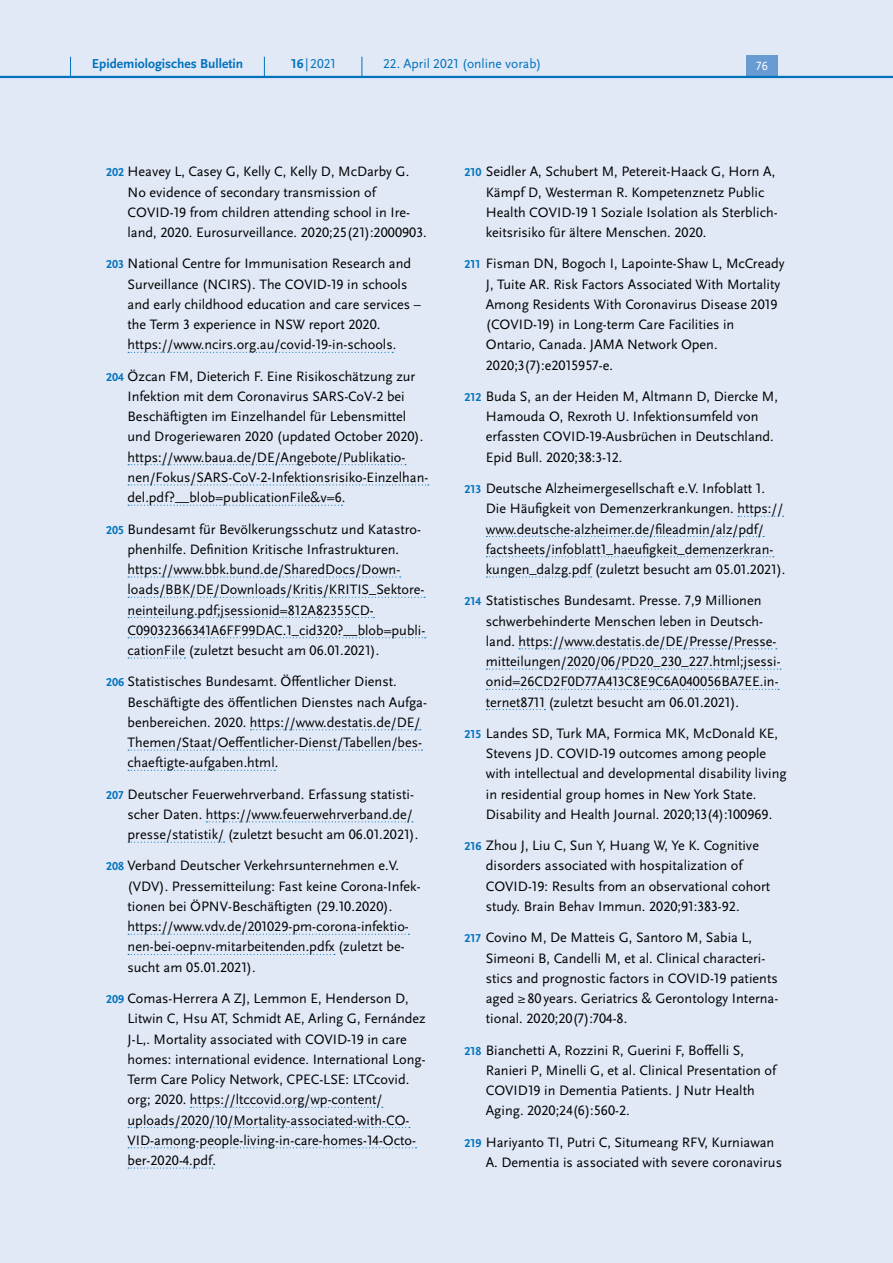
<style>
.page{position:relative;width:893px;height:1263px;background:#fff}
.page>*{position:absolute;margin:0;border:0;box-sizing:border-box;transform-origin:0 0}
.t1{font:14.25px/20.2px "Scala Sans Pro";color:#000}
.t2{font:13.5px "Scala Sans Pro";color:#0072bc}
.t3{font:700 13.5px "Scala Sans Pro";color:#0072bc}
.t4{font:12.45px "Scala Sans Pro";color:#fff}
.s1{font-weight:700}
.s2{font-weight:700;font-size:12px;color:#0072bc}
</style>
<div class="page">
<div style="left:0;top:78px;width:893px;height:1185px;background:#e1e8f6"></div>
<svg style="left:128px;top:352px;width:265px;height:1px"></svg>
<svg style="left:128px;top:464px;width:278px;height:1px"></svg>
<svg style="left:128px;top:484px;width:301px;height:1px"></svg>
<svg style="left:128px;top:505px;width:214px;height:1px"></svg>
<svg style="left:128px;top:576px;width:273px;height:1px"></svg>
<svg style="left:128px;top:597px;width:297px;height:1px"></svg>
<svg style="left:128px;top:617px;width:246px;height:1px"></svg>
<svg style="left:128px;top:637px;width:298px;height:1px"></svg>
<svg style="left:128px;top:657px;width:57px;height:1px"></svg>
<svg style="left:250px;top:729px;width:171px;height:1px"></svg>
<svg style="left:128px;top:749px;width:294px;height:2px"></svg>
<svg style="left:128px;top:770px;width:147px;height:1px"></svg>
<svg style="left:206px;top:821px;width:207px;height:1px"></svg>
<svg style="left:128px;top:842px;width:97px;height:1px"></svg>
<svg style="left:128px;top:934px;width:281px;height:1px"></svg>
<svg style="left:128px;top:954px;width:207px;height:1px"></svg>
<svg style="left:190px;top:1107px;width:193px;height:1px"></svg>
<svg style="left:128px;top:1127px;width:282px;height:1px"></svg>
<svg style="left:128px;top:1147px;width:289px;height:1px"></svg>
<svg style="left:128px;top:1167px;width:85px;height:1px"></svg>
<svg style="left:738px;top:516px;width:46px;height:1px"></svg>
<svg style="left:486px;top:536px;width:278px;height:1px"></svg>
<svg style="left:486px;top:556px;width:288px;height:1px"></svg>
<svg style="left:486px;top:576px;width:106px;height:1px"></svg>
<svg style="left:519px;top:648px;width:258px;height:1px"></svg>
<svg style="left:486px;top:668px;width:295px;height:2px"></svg>
<svg style="left:486px;top:689px;width:293px;height:1px"></svg>
<svg style="left:486px;top:709px;width:59px;height:1px"></svg>
<div style="left:0;top:0;width:893px;height:77px;background:#e1e8f6"></div>
<div style="left:746px;top:55px;width:32px;height:21px;background:#679bd2"></div>
<hr style="left:0;top:76px;width:893px;height:2px;background:#0072bc">
<svg style="left:70px;top:57px;width:1px;height:19px"></svg>
<svg style="left:264px;top:57px;width:1px;height:19px"></svg>
<svg style="left:362px;top:57px;width:1px;height:19px"></svg>
<p class="t3" style="left:92px;top:55px;width:153px">Epidemiologisches Bulletin</p>
<p class="t2" style="left:291px;top:55px;width:46px"><span class="s1">16</span>|2021</p>
<p class="t2" style="left:383px;top:55px;width:160px">22. April 2021 (online vorab)</p>
<p class="t4" style="left:756px;top:59px;width:13px">76</p>
<p class="t1" style="left:128px;top:161px;width:301px;text-indent:-21px"><span class="s2">202</span> Heavey L, Casey G, Kelly C, Kelly D, McDarby G.<br>No evidence of secondary transmission of COVID-19 from children attending school in Ire&shy;land, 2020. Eurosurveillance. 2020;25(21):2000903.</p>
<p class="t1" style="left:128px;top:254px;width:295px;text-indent:-21px"><span class="s2">203</span> National Centre for Immunisation Research and Surveillance (NCIRS). The COVID-19 in schools and early childhood education and care services – the Term 3 experience in NSW report 2020. https://www.ncirs.org.au/covid-19-in-schools.</p>
<p class="t1" style="left:128px;top:366px;width:302px;text-indent:-21px"><span class="s2">204</span> Özcan FM, Dieterich F. Eine Risikoschätzung zur Infektion mit dem Coronavirus SARS-CoV-2 bei Beschäftigten im Einzelhandel für Lebensmittel und Drogeriewaren 2020 (updated October 2020). https://www.baua.de/DE/Angebote/Publikatio&shy;nen/Fokus/SARS-CoV-2-Infektionsrisiko-Einzelhan&shy;del.pdf?__blob=publicationFile&amp;v=6.</p>
<p class="t1" style="left:128px;top:519px;width:299px;text-indent:-21px"><span class="s2">205</span> Bundesamt für Bevölkerungsschutz und Katastro&shy;phenhilfe. Definition Kritische Infrastrukturen. https://www.bbk.bund.de/SharedDocs/Down&shy;loads/BBK/DE/Downloads/Kritis/KRITIS_Sektore&shy;neinteilung.pdf;jsessionid=812A82355CD-C09032366341A6FF99DAC.1_cid320?__blob=publi&shy;cationFile (zuletzt besucht am 06.01.2021).</p>
<p class="t1" style="left:128px;top:671px;width:301px;text-indent:-21px"><span class="s2">206</span> Statistisches Bundesamt. Öffentlicher Dienst.<br>Beschäftigte des öffentlichen Dienstes nach Aufga&shy;benbereichen. 2020. https://www.destatis.de/DE/ Themen/Staat/Oeffentlicher-Dienst/Tabellen/bes&shy;chaeftigte-aufgaben.html.</p>
<p class="t1" style="left:128px;top:784px;width:292px;text-indent:-21px"><span class="s2">207</span> Deutscher Feuerwehrverband. Erfassung statisti&shy;scher Daten. https://www.feuerwehrverband.de/ presse/statistik/ (zuletzt besucht am 06.01.2021).</p>
<p class="t1" style="left:128px;top:856px;width:295px;text-indent:-21px"><span class="s2">208</span> Verband Deutscher Verkehrsunternehmen e.V. (VDV). Pressemitteilung: Fast keine Corona-Infek&shy;tionen bei ÖPNV-Beschäftigten (29.10.2020). https://www.vdv.de/201029-pm-corona-infektio&shy;nen-bei-oepnv-mitarbeitenden.pdfx (zuletzt be&shy;sucht am 05.01.2021).</p>
<p class="t1" style="left:128px;top:988px;width:300px;text-indent:-21px"><span class="s2">209</span> Comas-Herrera A ZJ, Lemmon E, Henderson D, Litwin C, Hsu AT, Schmidt AE, Arling G, Fernández J-L,. Mortality associated with COVID-19 in care homes: international evidence. International Long-Term Care Policy Network, CPEC-LSE: LTCcovid. org; 2020. https://ltccovid.org/wp-content/ uploads/2020/10/Mortality-associated-with-CO-VID-among-people-living-in-care-homes-14-Octo&shy;ber-2020-4.pdf.</p>
<p class="t1" style="left:486px;top:161px;width:293px;text-indent:-21px"><span class="s2">210</span> Seidler A, Schubert M, Petereit-Haack G, Horn A, Kämpf D, Westerman R. Kompetenznetz Public Health COVID-19 1 Soziale Isolation als Sterblich&shy;keitsrisiko für ältere Menschen. 2020.</p>
<p class="t1" style="left:486px;top:254px;width:300px;text-indent:-21px"><span class="s2">211</span> Fisman DN, Bogoch I, Lapointe-Shaw L, McCready J, Tuite AR. Risk Factors Associated With Mortality Among Residents With Coronavirus Disease 2019 (COVID-19) in Long-term Care Facilities in Ontario, Canada. JAMA Network Open.<br>2020;3(7):e2015957-e.</p>
<p class="t1" style="left:486px;top:386px;width:294px;text-indent:-21px"><span class="s2">212</span> Buda S, an der Heiden M, Altmann D, Diercke M, Hamouda O, Rexroth U. Infektionsumfeld von erfassten COVID-19-Ausbrüchen in Deutschland.<br>Epid Bull. 2020;38:3-12.</p>
<p class="t1" style="left:486px;top:478px;width:301px;text-indent:-21px"><span class="s2">213</span> Deutsche Alzheimergesellschaft e.V. Infoblatt 1.<br>Die Häufigkeit von Demenzerkrankungen. https:// www.deutsche-alzheimer.de/fileadmin/alz/pdf/ factsheets/infoblatt1_haeufigkeit_demenzerkran&shy;kungen_dalzg.pdf (zuletzt besucht am 05.01.2021).</p>
<p class="t1" style="left:486px;top:590px;width:296px;text-indent:-21px"><span class="s2">214</span> Statistisches Bundesamt. Presse. 7,9 Millionen schwerbehinderte Menschen leben in Deutsch&shy;land. https://www.destatis.de/DE/Presse/Presse&shy;mitteilungen/2020/06/PD20_230_227.html;jsessi&shy;onid=26CD2F0D77A413C8E9C6A040056BA7EE.in&shy;ternet8711 (zuletzt besucht am 06.01.2021).</p>
<p class="t1" style="left:486px;top:723px;width:302px;text-indent:-21px"><span class="s2">215</span> Landes SD, Turk MA, Formica MK, McDonald KE, Stevens JD. COVID-19 outcomes among people with intellectual and developmental disability living in residential group homes in New York State.<br>Disability and Health Journal. 2020;13(4):100969.</p>
<p class="t1" style="left:486px;top:835px;width:286px;text-indent:-21px"><span class="s2">216</span> Zhou J, Liu C, Sun Y, Huang W, Ye K. Cognitive disorders associated with hospitalization of COVID-19: Results from an observational cohort study. Brain Behav Immun. 2020;91:383-92.</p>
<p class="t1" style="left:486px;top:927px;width:293px;text-indent:-21px"><span class="s2">217</span> Covino M, De Matteis G, Santoro M, Sabia L, Simeoni B, Candelli M, et al. Clinical characteri&shy;stics and prognostic factors in COVID-19 patients aged ≥80years. Geriatrics &amp; Gerontology Interna&shy;tional. 2020;20(7):704-8.</p>
<p class="t1" style="left:486px;top:1040px;width:292px;text-indent:-21px"><span class="s2">218</span> Bianchetti A, Rozzini R, Guerini F, Boffelli S, Ranieri P, Minelli G, et al. Clinical Presentation of COVID19 in Dementia Patients. J Nutr Health Aging. 2020;24(6):560-2.</p>
<p class="t1" style="left:486px;top:1132px;width:298px;text-indent:-21px"><span class="s2">219</span> Hariyanto TI, Putri C, Situmeang RFV, Kurniawan<br>A. Dementia is associated with severe coronavirus</p>
</div>
